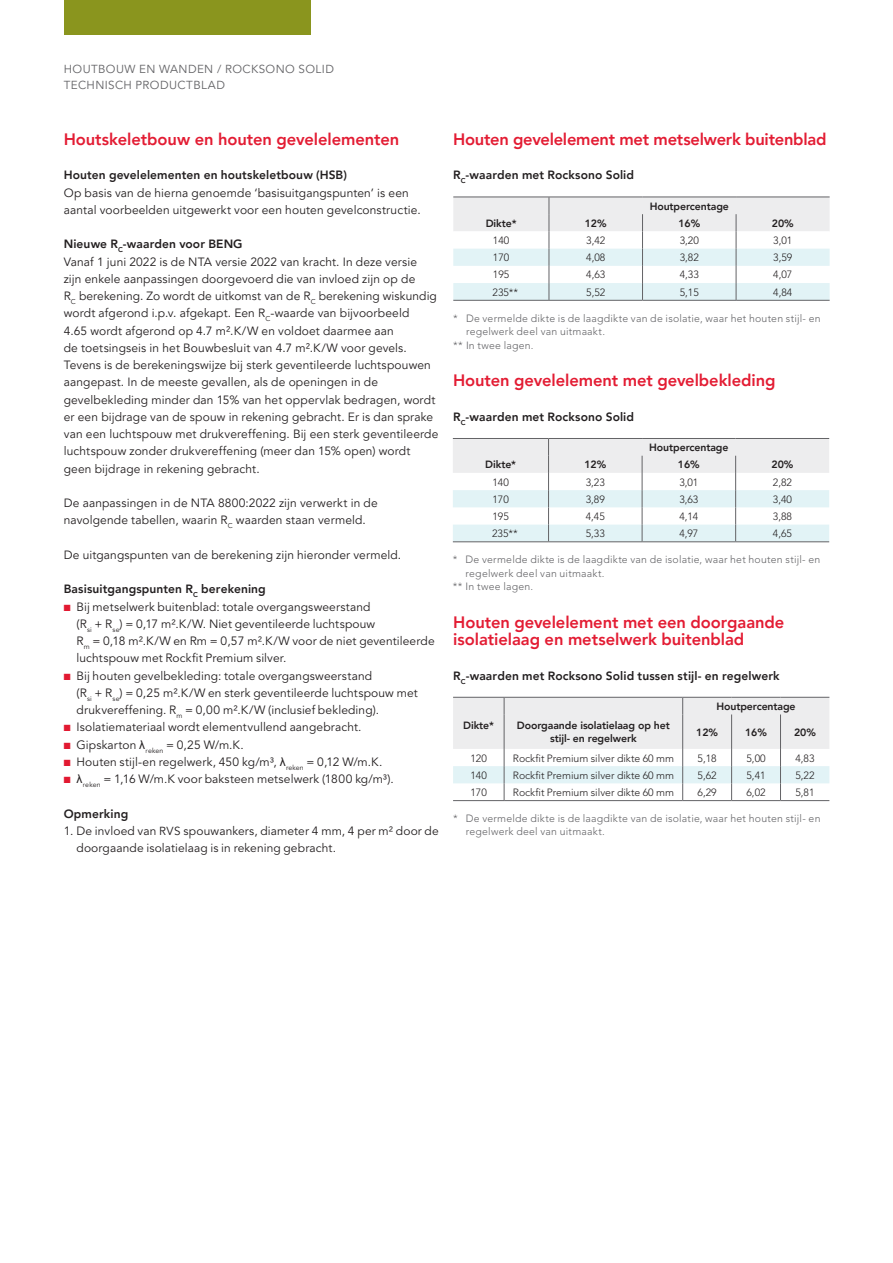
<style>
.page{position:relative;width:893px;height:1263px;background:#fff}
.page>*{position:absolute;margin:0;border:0;box-sizing:border-box;transform-origin:0 0}
.t1{font:800 16.5px/17.2px "Avenir LT Pro";letter-spacing:-.005em;color:#e31c33}
.t2{font:12px/17.2px "Avenir LT Pro";letter-spacing:.01em;color:#231f20}
.t3{font:12px/17.2px "Avenir LT Std";letter-spacing:.01em;color:#231f20}
.t4{font:800 12px "Avenir LT Pro";letter-spacing:.01em;color:#231f20}
.t5{font:11.7px/16.5px "Avenir LT Pro";letter-spacing:.035em;color:#636366}
.t6{font:300 10.5px/13.5px "Avenir LT Std";letter-spacing:.02em;color:#636366}
.t7{font:300 10.5px "Avenir LT Std";color:#231f20}
.t8{font:800 10.5px/13.5px "Avenir LT Pro";letter-spacing:-.01em;color:#231f20;text-align:center}
.s1{font-weight:800}
.s2{color:#e21931}
.s3{font-family:"Arial"}
.s4{font-size:11.7px}
</style>
<div class="page">
<div style="left:64px;top:0;width:246px;height:34px;background:#8a951e"></div>
<hr style="left:453px;top:300px;width:96px;height:1px;background:#636366">
<hr style="left:549px;top:300px;width:93px;height:1px;background:#636366">
<hr style="left:642px;top:300px;width:94px;height:1px;background:#636366">
<hr style="left:736px;top:300px;width:94px;height:1px;background:#636366">
<svg style="left:453px;top:197px;width:377px;height:103px"></svg>
<svg style="left:453px;top:697px;width:376px;height:104px"></svg>
<svg style="left:453px;top:438px;width:376px;height:104px"></svg>
<p class="t5" style="left:64px;top:61px;width:272px">HOUTBOUW EN WANDEN / ROCKSONO SOLID<br>TECHNISCH PRODUCTBLAD</p>
<h1 class="t1" style="left:64px;top:131px;width:337px">Houtskeletbouw en houten gevelelementen</h1>
<p class="t4" style="left:64px;top:168px;width:285px">Houten gevelelementen en houtskeletbouw (HSB)</p>
<p class="t2" style="left:64px;top:184px;width:358px">Op basis van de hierna genoemde ‘basisuitgangspunten’ is een aantal voorbeelden uitgewerkt voor een houten gevelconstructie.</p>
<p class="t2" style="left:64px;top:236px;width:376px"><span class="s1">Nieuwe R</span><sub>C</sub><span class="s1">-waarden voor BENG<br></span>Vanaf 1 juni 2022 is de NTA versie 2022 van kracht. In deze versie<br>zijn enkele aanpassingen doorgevoerd die van invloed zijn op de<br>R<sub>C</sub> berekening. Zo wordt de uitkomst van de R<sub>C</sub> berekening wiskundig wordt afgerond i.p.v. afgekapt. Een R<sub>C</sub>-waarde van bijvoorbeeld<br>4.65 wordt afgerond op 4.7 m².K/W en voldoet daarmee aan<br>de toetsingseis in het Bouwbesluit van 4.7 m².K/W voor gevels.<br>Tevens is de berekeningswijze bij sterk geventileerde luchtspouwen aangepast. In de meeste gevallen, als de openingen in de gevelbekleding minder dan 15% van het oppervlak bedragen, wordt er een bijdrage van de spouw in rekening gebracht. Er is dan sprake van een luchtspouw met drukvereffening. Bij een sterk geventileerde luchtspouw zonder drukvereffening (meer dan 15% open) wordt geen bijdrage in rekening gebracht.</p>
<p class="t2" style="left:64px;top:494px;width:315px">De aanpassingen in de NTA 8800:2022 zijn verwerkt in de navolgende tabellen, waarin R<sub>C</sub> waarden staan vermeld.</p>
<p class="t2" style="left:64px;top:546px;width:339px">De uitgangspunten van de berekening zijn hieronder vermeld.</p>
<p class="t4" style="left:64px;top:582px;width:203px">Basisuitgangspunten R<sub>C</sub> berekening</p>
<p class="t3" style="left:77px;top:598px;width:360px;text-indent:-13px"><span class="s2">■</span> Bij metselwerk buitenblad: totale overgangsweerstand<br>(R<sub>si</sub> + R<sub>se</sub>) = 0,17 m².K/W. Niet geventileerde luchtspouw<br>R<sub>m</sub> = 0,18 m².K/W en Rm = 0,57 m².K/W voor de niet geventileerde luchtspouw met Rockfit Premium silver.</p>
<p class="t3" style="left:77px;top:667px;width:343px;text-indent:-13px"><span class="s2">■</span> Bij houten gevelbekleding: totale overgangsweerstand<br>(R<sub>si</sub> + R<sub>se</sub>) = 0,25 m².K/W en sterk geventileerde luchtspouw met drukvereffening. R<sub>m</sub> = 0,00 m².K/W (inclusief bekleding).</p>
<p class="t3" style="left:64px;top:719px;width:299px"><span class="s2">■</span> Isolatiemateriaal wordt elementvullend aangebracht.</p>
<p class="t3" style="left:64px;top:736px;width:181px"><span class="s2">■</span> Gipskarton <span class="s3">λ</span><sub>r</sub><sub>eken</sub> = 0,25 W/m.K.</p>
<p class="t3" style="left:64px;top:753px;width:320px"><span class="s2">■</span> Houten stijl-en regelwerk, 450 kg/m³, <span class="s3">λ</span><sub>reken</sub> = 0,12 W/m.K.</p>
<p class="t3" style="left:64px;top:771px;width:331px"><span class="s2">■</span> <span class="s3">λ</span><sub>r</sub><sub>eken</sub> = 1,16 W/m.K voor baksteen metselwerk (1800 kg/m³).</p>
<p class="t4" style="left:64px;top:806px;width:66px">Opmerking</p>
<p class="t3" style="left:77px;top:822px;width:364px;text-indent:-13px">1. De invloed van <span class="s4">RVS</span> spouwankers, diameter 4 mm, 4 per m² door de doorgaande isolatielaag is in rekening gebracht.</p>
<h1 class="t1" style="left:453px;top:131px;width:375px">Houten gevelelement met metselwerk buitenblad</h1>
<p class="t4" style="left:453px;top:168px;width:182px">R<sub>C</sub>-waarden met Rocksono Solid</p>
<p class="t8" style="left:650px;top:199px;width:81px">Houtpercentage</p>
<p class="t8" style="left:486px;top:216px;width:32px">Dikte*</p>
<p class="t8" style="left:585px;top:216px;width:23px">12%</p>
<p class="t8" style="left:678px;top:216px;width:23px">16%</p>
<p class="t8" style="left:772px;top:216px;width:23px">20%</p>
<p class="t7" style="left:493px;top:234px;width:18px">140</p>
<p class="t7" style="left:586px;top:234px;width:21px">3,42</p>
<p class="t7" style="left:680px;top:234px;width:21px">3,20</p>
<p class="t7" style="left:773px;top:234px;width:21px">3,01</p>
<p class="t7" style="left:493px;top:251px;width:18px">170</p>
<p class="t7" style="left:586px;top:251px;width:21px">4,08</p>
<p class="t7" style="left:680px;top:251px;width:21px">3,82</p>
<p class="t7" style="left:773px;top:251px;width:21px">3,59</p>
<p class="t7" style="left:493px;top:269px;width:18px">195</p>
<p class="t7" style="left:586px;top:269px;width:21px">4,63</p>
<p class="t7" style="left:680px;top:269px;width:21px">4,33</p>
<p class="t7" style="left:773px;top:269px;width:21px">4,07</p>
<p class="t7" style="left:493px;top:286px;width:27px">235**</p>
<p class="t7" style="left:586px;top:286px;width:21px">5,52</p>
<p class="t7" style="left:680px;top:286px;width:21px">5,15</p>
<p class="t7" style="left:773px;top:286px;width:21px">4,84</p>
<p class="t6" style="left:453px;top:311px;width:369px">* De vermelde dikte is de laagdikte van de isolatie, waar het houten stijl- en</p>
<p class="t6" style="left:466px;top:325px;width:141px">regelwerk deel van uitmaakt.</p>
<p class="t6" style="left:453px;top:338px;width:82px">** In twee lagen.</p>
<h1 class="t1" style="left:453px;top:372px;width:324px">Houten gevelelement met gevelbekleding</h1>
<p class="t4" style="left:453px;top:410px;width:182px">R<sub>C</sub>-waarden met Rocksono Solid</p>
<p class="t8" style="left:649px;top:441px;width:81px">Houtpercentage</p>
<p class="t8" style="left:485px;top:458px;width:32px">Dikte*</p>
<p class="t8" style="left:584px;top:458px;width:23px">12%</p>
<p class="t8" style="left:678px;top:458px;width:23px">16%</p>
<p class="t8" style="left:771px;top:458px;width:23px">20%</p>
<p class="t7" style="left:492px;top:476px;width:18px">140</p>
<p class="t7" style="left:586px;top:476px;width:21px">3,23</p>
<p class="t7" style="left:679px;top:476px;width:21px">3,01</p>
<p class="t7" style="left:773px;top:476px;width:21px">2,82</p>
<p class="t7" style="left:492px;top:493px;width:18px">170</p>
<p class="t7" style="left:586px;top:493px;width:21px">3,89</p>
<p class="t7" style="left:679px;top:493px;width:21px">3,63</p>
<p class="t7" style="left:773px;top:493px;width:21px">3,40</p>
<p class="t7" style="left:492px;top:510px;width:18px">195</p>
<p class="t7" style="left:586px;top:510px;width:21px">4,45</p>
<p class="t7" style="left:679px;top:510px;width:21px">4,14</p>
<p class="t7" style="left:773px;top:510px;width:21px">3,88</p>
<p class="t7" style="left:492px;top:527px;width:27px">235**</p>
<p class="t7" style="left:586px;top:527px;width:21px">5,33</p>
<p class="t7" style="left:679px;top:527px;width:21px">4,97</p>
<p class="t7" style="left:773px;top:527px;width:21px">4,65</p>
<p class="t6" style="left:453px;top:553px;width:369px">* De vermelde dikte is de laagdikte van de isolatie, waar het houten stijl- en</p>
<p class="t6" style="left:466px;top:566px;width:141px">regelwerk deel van uitmaakt.</p>
<p class="t6" style="left:453px;top:580px;width:82px">** In twee lagen.</p>
<h1 class="t1" style="left:453px;top:614px;width:333px">Houten gevelelement met een doorgaande isolatielaag en metselwerk buitenblad</h1>
<p class="t4" style="left:453px;top:668px;width:328px">R<sub>C</sub>-waarden met Rocksono Solid tussen stijl- en regelwerk</p>
<p class="t8" style="left:716px;top:699px;width:81px">Houtpercentage</p>
<p class="t8" style="left:463px;top:719px;width:32px">Dikte*</p>
<p class="t8" style="left:517px;top:719px;width:154px">Doorgaande isolatielaag op het stijl- en regelwerk</p>
<p class="t8" style="left:696px;top:725px;width:23px">12%</p>
<p class="t8" style="left:745px;top:725px;width:23px">16%</p>
<p class="t8" style="left:794px;top:725px;width:23px">20%</p>
<p class="t7" style="left:470px;top:752px;width:18px">120</p>
<p class="t7" style="left:513px;top:752px;width:163px">Rockfit Premium silver dikte 60 mm</p>
<p class="t7" style="left:698px;top:752px;width:21px">5,18</p>
<p class="t7" style="left:746px;top:752px;width:21px">5,00</p>
<p class="t7" style="left:795px;top:752px;width:21px">4,83</p>
<p class="t7" style="left:470px;top:769px;width:18px">140</p>
<p class="t7" style="left:513px;top:769px;width:163px">Rockfit Premium silver dikte 60 mm</p>
<p class="t7" style="left:698px;top:769px;width:21px">5,62</p>
<p class="t7" style="left:746px;top:769px;width:21px">5,41</p>
<p class="t7" style="left:795px;top:769px;width:21px">5,22</p>
<p class="t7" style="left:470px;top:786px;width:18px">170</p>
<p class="t7" style="left:513px;top:786px;width:163px">Rockfit Premium silver dikte 60 mm</p>
<p class="t7" style="left:698px;top:786px;width:21px">6,29</p>
<p class="t7" style="left:746px;top:786px;width:21px">6,02</p>
<p class="t7" style="left:795px;top:786px;width:21px">5,81</p>
<p class="t6" style="left:466px;top:812px;width:356px;text-indent:-13px">* De vermelde dikte is de laagdikte van de isolatie, waar het houten stijl- en regelwerk deel van uitmaakt.</p>
</div>
